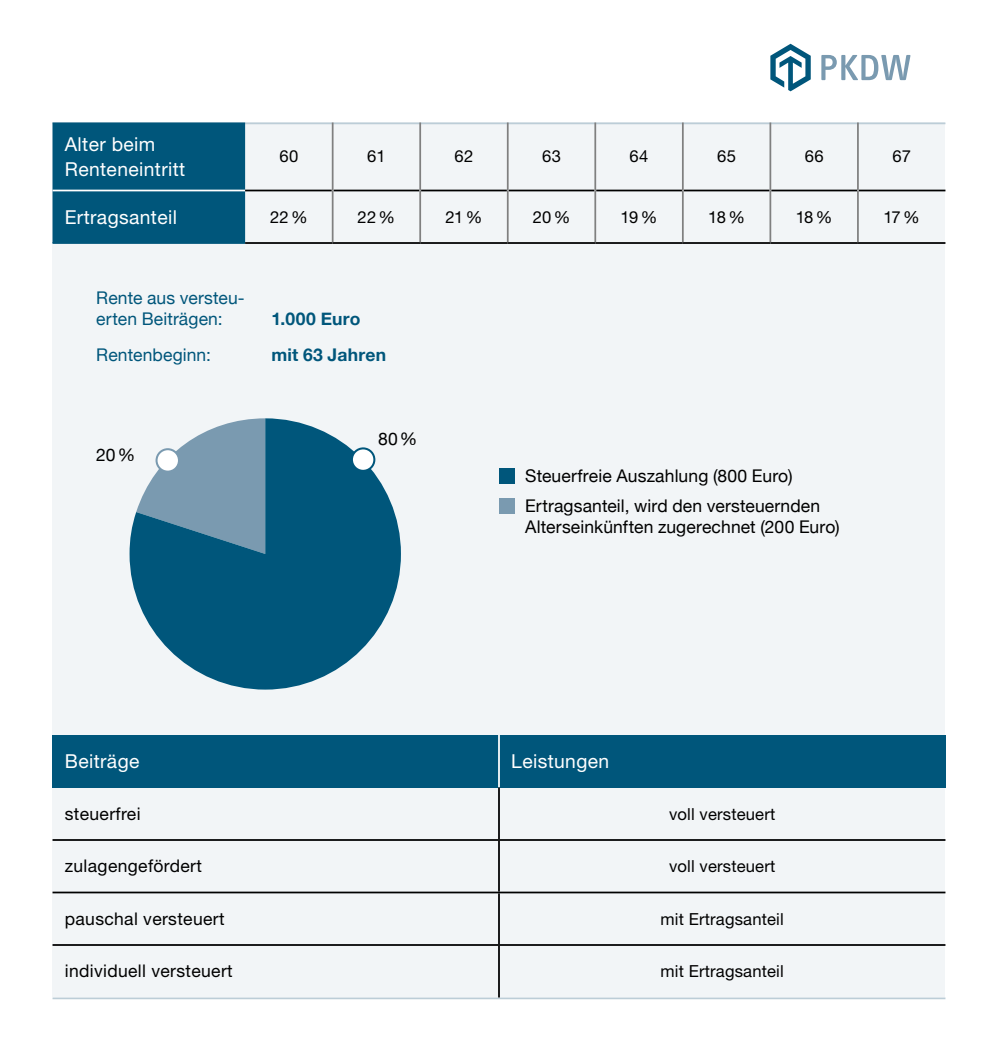
<style>
.page{position:relative;width:998px;height:1050px;background:#fff}
.page>*{position:absolute;margin:0;border:0;box-sizing:border-box;transform-origin:0 0}
.t1{font:19.25px/24.5px "Helvetica Neue LT Std";letter-spacing:.02em;color:#fff}
.t2{font:17.5px/29.8px "Helvetica Neue";letter-spacing:.005em;color:#000}
.t3{font:17.5px "Helvetica Neue LT Std";letter-spacing:.02em;color:#000}
.t4{font:17.5px/21px "Helvetica Neue";letter-spacing:.005em;color:#00567b}
.t5{font:700 17.5px "Helvetica Neue";letter-spacing:.015em;color:#00567b}
.t6{font:16.62px "Helvetica Neue LT Std";letter-spacing:.01em;color:#000}
</style>
<div class="page">
<div style="left:52px;top:122px;width:893px;height:876px;background:#f2f5f7"></div>
<hr style="left:52px;top:998px;width:893px;height:1px;background:#bccdd7">
<div style="left:499px;top:468px;width:15px;height:16px;background:#00567b"></div>
<div style="left:499px;top:498px;width:15px;height:16px;background:#7a9ab0"></div>
<svg style="left:821px;top:55px;width:89px;height:25px"></svg>
<svg style="left:770px;top:44px;width:40px;height:47px"></svg>
<hr style="left:52px;top:122px;width:893px;height:2px;background:#bccdd7">
<svg style="left:130px;top:418px;width:271px;height:272px;fill:#00567b"></svg>
<div style="left:156px;top:449px;width:23px;height:23px;background:#fff;border-radius:50%"></div>
<div style="left:155px;top:448px;width:25px;height:25px;border:2px solid #7a9ab0;border-radius:50%"></div>
<div style="left:352px;top:448px;width:22px;height:23px;background:#fff;border-radius:50%"></div>
<div style="left:351px;top:447px;width:24px;height:25px;border:2px solid #00567b;border-radius:50%"></div>
<div style="left:52px;top:122px;width:193px;height:120px;background:#00567b"></div>
<hr style="left:52px;top:190px;width:193px;height:1px;background:#fff">
<hr style="left:245px;top:190px;width:87px;height:1px;background:#000">
<hr style="left:333px;top:190px;width:86px;height:1px;background:#000">
<hr style="left:421px;top:190px;width:86px;height:1px;background:#000">
<hr style="left:508px;top:190px;width:86px;height:1px;background:#000">
<hr style="left:596px;top:190px;width:86px;height:1px;background:#000">
<hr style="left:683px;top:190px;width:86px;height:1px;background:#000">
<hr style="left:771px;top:190px;width:86px;height:1px;background:#000">
<hr style="left:858px;top:190px;width:87px;height:1px;background:#000">
<hr style="left:52px;top:242px;width:193px;height:2px;background:#00567b">
<hr style="left:245px;top:242px;width:87px;height:2px;background:#000">
<hr style="left:332px;top:242px;width:88px;height:2px;background:#000">
<hr style="left:420px;top:242px;width:88px;height:2px;background:#000">
<hr style="left:508px;top:242px;width:87px;height:2px;background:#000">
<hr style="left:595px;top:242px;width:87px;height:2px;background:#000">
<hr style="left:682px;top:242px;width:88px;height:2px;background:#000">
<hr style="left:770px;top:242px;width:88px;height:2px;background:#000">
<hr style="left:858px;top:242px;width:87px;height:2px;background:#000">
<hr style="left:332px;top:122px;width:1px;height:69px;background:#808080">
<hr style="left:419px;top:122px;width:2px;height:69px;background:#808080">
<hr style="left:507px;top:122px;width:1px;height:69px;background:#808080">
<hr style="left:594px;top:122px;width:2px;height:69px;background:#808080">
<hr style="left:682px;top:122px;width:1px;height:69px;background:#808080">
<hr style="left:769px;top:122px;width:2px;height:69px;background:#808080">
<hr style="left:857px;top:122px;width:1px;height:69px;background:#808080">
<hr style="left:332px;top:191px;width:1px;height:51px;background:#808080">
<hr style="left:419px;top:191px;width:2px;height:51px;background:#808080">
<hr style="left:507px;top:191px;width:1px;height:51px;background:#808080">
<hr style="left:594px;top:191px;width:2px;height:51px;background:#808080">
<hr style="left:682px;top:191px;width:1px;height:51px;background:#808080">
<hr style="left:769px;top:191px;width:2px;height:51px;background:#808080">
<hr style="left:857px;top:191px;width:1px;height:51px;background:#808080">
<div style="left:52px;top:735px;width:447px;height:53px;background:#00567b"></div>
<div style="left:499px;top:735px;width:446px;height:53px;background:#00567b"></div>
<hr style="left:498px;top:735px;width:2px;height:53px;background:#fff">
<hr style="left:498px;top:788px;width:2px;height:51px;background:#000">
<hr style="left:498px;top:841px;width:2px;height:51px;background:#000">
<hr style="left:498px;top:893px;width:2px;height:51px;background:#000">
<hr style="left:498px;top:946px;width:2px;height:52px;background:#000">
<hr style="left:52px;top:839px;width:447px;height:2px;background:#000">
<hr style="left:499px;top:839px;width:446px;height:2px;background:#000">
<hr style="left:52px;top:892px;width:447px;height:1px;background:#000">
<hr style="left:499px;top:892px;width:446px;height:1px;background:#000">
<hr style="left:52px;top:944px;width:447px;height:2px;background:#000">
<hr style="left:499px;top:944px;width:446px;height:2px;background:#000">
<p class="t1" style="left:65px;top:132px;width:122px">Alter beim<br>Renteneintritt</p>
<p class="t6" style="left:279px;top:147px;width:20px">60</p>
<p class="t6" style="left:367px;top:147px;width:20px">61</p>
<p class="t6" style="left:454px;top:147px;width:20px">62</p>
<p class="t6" style="left:542px;top:147px;width:20px">63</p>
<p class="t6" style="left:629px;top:147px;width:20px">64</p>
<p class="t6" style="left:717px;top:147px;width:20px">65</p>
<p class="t6" style="left:804px;top:147px;width:20px">66</p>
<p class="t6" style="left:892px;top:147px;width:20px">67</p>
<p class="t1" style="left:65px;top:204px;width:114px">Ertragsanteil</p>
<p class="t6" style="left:270px;top:207px;width:39px">22%</p>
<p class="t6" style="left:357px;top:207px;width:39px">22%</p>
<p class="t6" style="left:445px;top:207px;width:39px">21%</p>
<p class="t6" style="left:532px;top:207px;width:39px">20%</p>
<p class="t6" style="left:620px;top:207px;width:38px">19%</p>
<p class="t6" style="left:708px;top:207px;width:38px">18%</p>
<p class="t6" style="left:795px;top:207px;width:38px">18%</p>
<p class="t6" style="left:883px;top:207px;width:38px">17%</p>
<p class="t4" style="left:96px;top:288px;width:150px">Rente aus versteu&shy;erten Beiträgen:</p>
<p class="t5" style="left:271px;top:305px;width:91px">1.000 Euro</p>
<p class="t4" style="left:96px;top:346px;width:116px">Rentenbeginn:</p>
<p class="t5" style="left:271px;top:341px;width:116px">mit 63 Jahren</p>
<p class="t2" style="left:96px;top:441px;width:41px">20%</p>
<p class="t2" style="left:378px;top:425px;width:41px">80%</p>
<p class="t2" style="left:525px;top:462px;width:296px">Steuerfreie Auszahlung (800 Euro)<br>Ertragsanteil, wird den versteuernden</p>
<p class="t2" style="left:525px;top:513px;width:316px">Alterseinkünften zugerechnet (200 Euro)</p>
<p class="t1" style="left:65px;top:749px;width:76px">Beiträge</p>
<p class="t1" style="left:511px;top:749px;width:99px">Leistungen</p>
<p class="t3" style="left:65px;top:803px;width:77px">steuerfrei</p>
<p class="t6" style="left:669px;top:804px;width:108px">voll versteuert</p>
<p class="t3" style="left:65px;top:856px;width:139px">zulagengefördert</p>
<p class="t6" style="left:669px;top:856px;width:108px">voll versteuert</p>
<p class="t3" style="left:65px;top:908px;width:161px">pauschal versteuert</p>
<p class="t6" style="left:660px;top:909px;width:125px">mit Ertragsanteil</p>
<p class="t3" style="left:65px;top:961px;width:169px">individuell versteuert</p>
<p class="t6" style="left:660px;top:961px;width:125px">mit Ertragsanteil</p>
</div>
